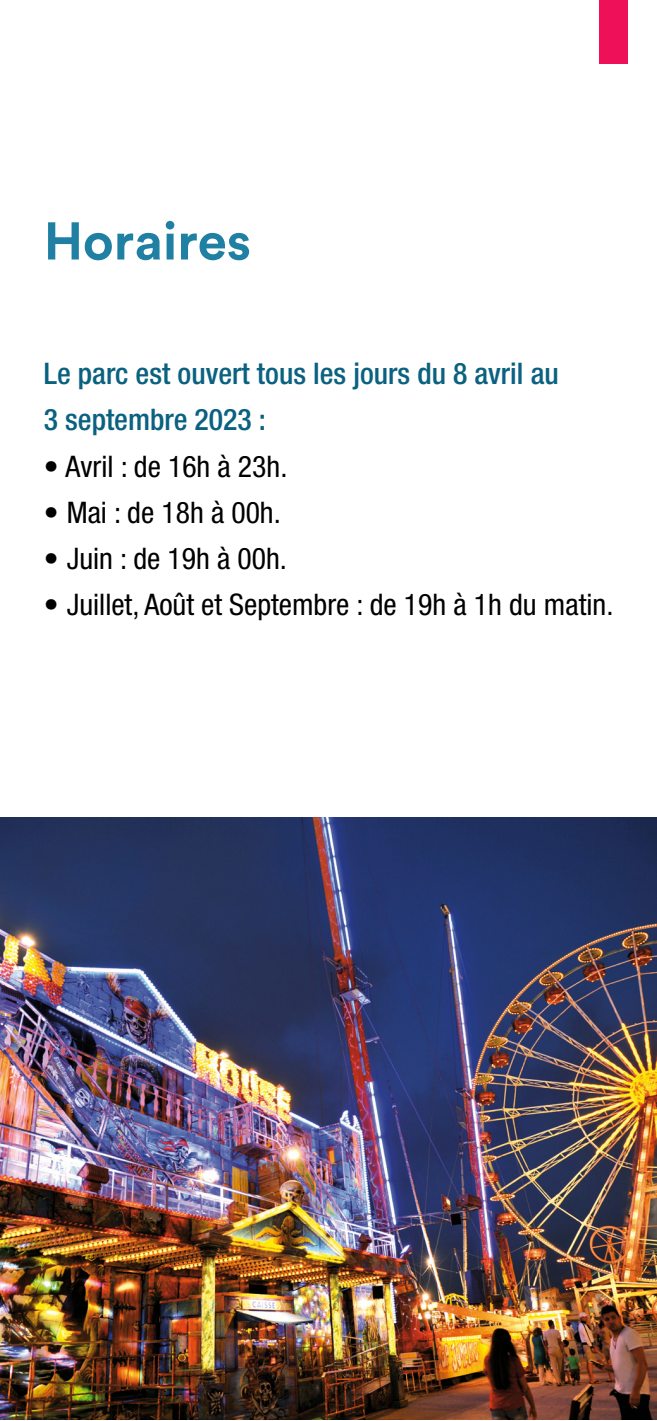
<style>
.page{position:relative;width:657px;height:1421px;background:#fff}
.page>*{position:absolute;margin:0;border:0;box-sizing:border-box;transform-origin:0 0}
.t1{font:700 52.5px "Circular Std";color:#2080a4}
.t2{font:condensed 29.75px "Helvetica Neue LT Pro";color:#000}
.t3{font:500 condensed 29.75px "Helvetica Neue LT Pro";color:#0a6180}
</style>
<div class="page">
<img style="left:0;top:817px;width:656px;height:603px">
<div style="left:598px;top:0;width:29px;height:63px;background:#ee1059"></div>
<p class="t1" style="left:44px;top:207px;width:209px">Horaires</p>
<p class="t3" style="left:44px;top:356px;width:516px">Le parc est ouvert tous les jours du 8 avril au</p>
<p class="t3" style="left:44px;top:402px;width:224px">3 septembre 2023 :</p>
<p class="t2" style="left:44px;top:449px;width:245px">• Avril : de 16h à 23h.</p>
<p class="t2" style="left:44px;top:495px;width:238px">• Mai : de 18h à 00h.</p>
<p class="t2" style="left:44px;top:541px;width:244px">• Juin : de 19h à 00h.</p>
<p class="t2" style="left:44px;top:587px;width:571px">• Juillet, Août et Septembre : de 19h à 1h du matin.</p>
</div>
